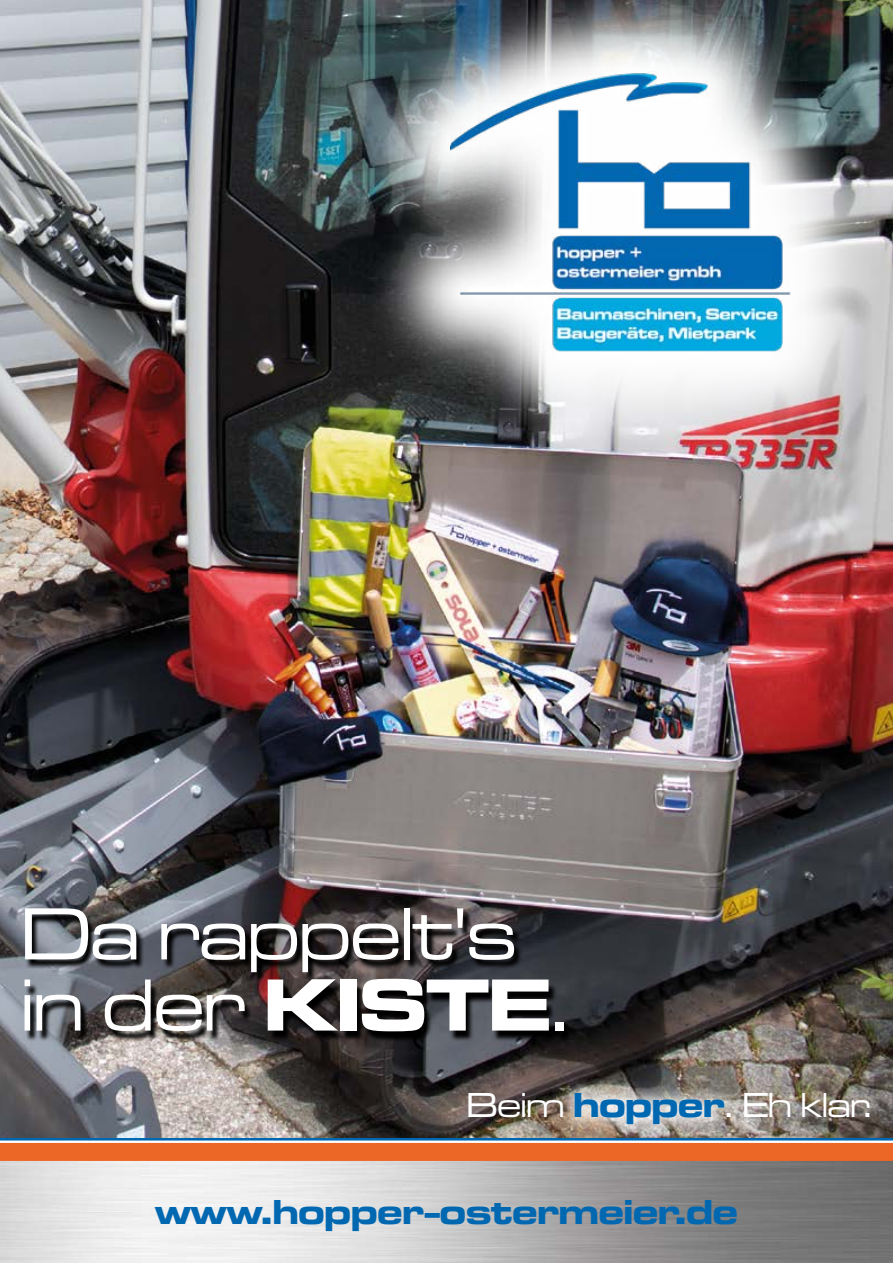
<style>
.page{position:relative;width:893px;height:1263px;background:#fff}
.page>*{position:absolute;margin:0;border:0;box-sizing:border-box;transform-origin:0 0}
.t1{font:500 expanded 76.5px "Microgramma DOT";color:#fff}
.t2{font:700 expanded 36px "Microgramma DOT";color:#0067b1}
.t3{font:500 expanded 36px "Microgramma DOT";color:#fff}
.s1{font-weight:700}
.s2{font-weight:700;color:#0067b1}
</style>
<div class="page">
<img style="left:0;top:0;width:893px;height:1137px">
<img style="left:0;top:1161px;width:893px;height:102px">
<div style="left:0;top:1143px;width:893px;height:18px;background:#ec6725"></div>
<hr style="left:0;top:1137px;width:893px;height:3px;background:#0067b1">
<img style="left:355px;top:0;width:530px;height:448px">
<img style="left:450px;top:71px;width:352px;height:282px">
<svg style="left:26px;top:912px;width:546px;height:130px;background:#3e3b3e"></svg>
<div style="left:559px;top:1077px;width:180px;height:63px;background:#fff;opacity:.75"></div>
<p class="t1" style="left:21px;top:885px;width:496px">Da rappelt's</p>
<p class="t1" style="left:21px;top:956px;width:549px">in der <span class="s1">KISTE</span>.</p>
<p class="t3" style="left:467px;top:1082px;width:406px">Beim <span class="s2">hopper</span>. Eh klar.</p>
<p class="t2" style="left:155px;top:1187px;width:584px">www.hopper-ostermeier.de</p>
</div>
